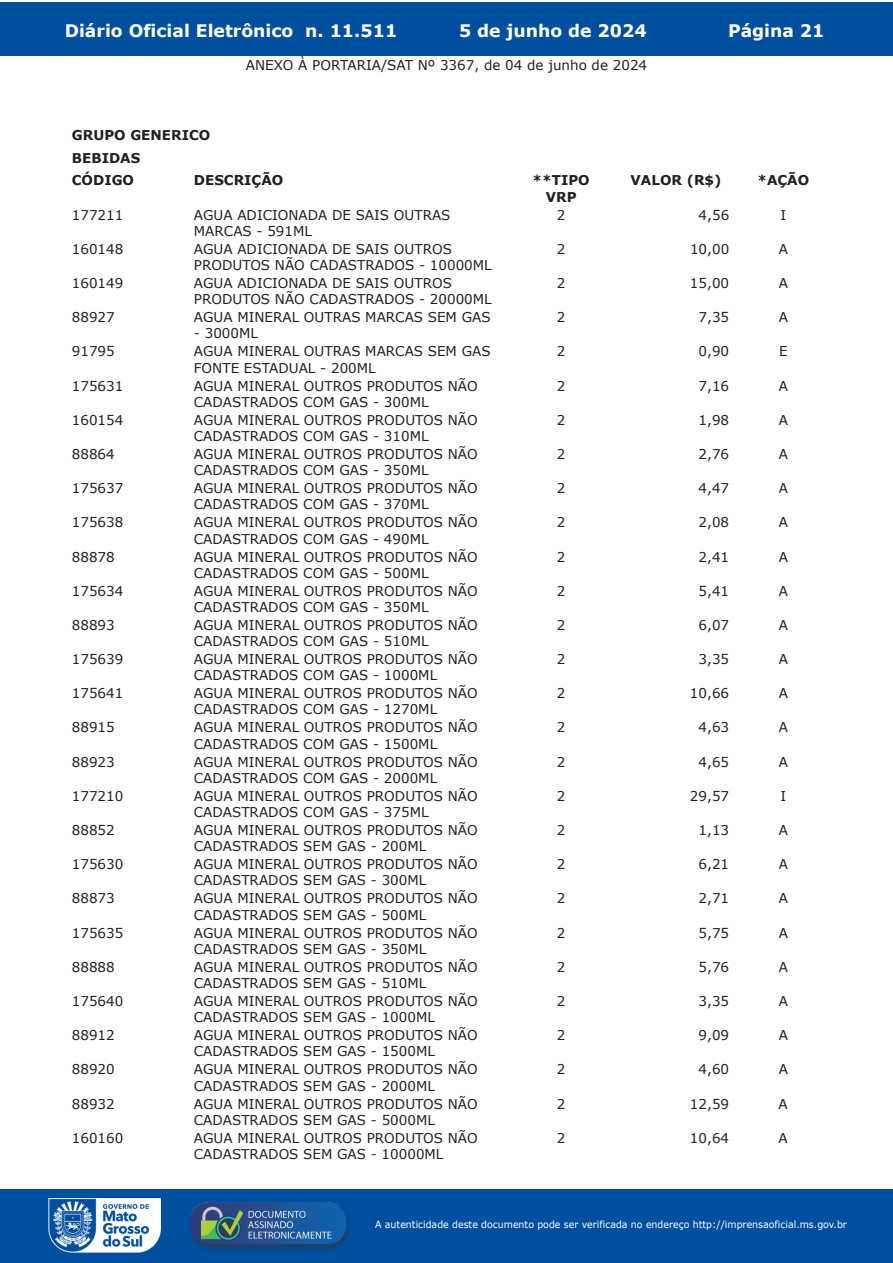
<style>
.page{position:relative;width:893px;height:1263px;background:#fff}
.page>*{position:absolute;margin:0;border:0;box-sizing:border-box;transform-origin:0 0}
.t1{font:700 17.25px "Verdana";color:#fff}
.t2{font:13.5px/16.2px "Verdana";color:#231f20}
.t3{font:700 13.5px/22.5px "Verdana";color:#231f20}
.t4{font:9.9px "Verdana";color:#fff;scale:.95 1}
</style>
<div class="page">
<div style="left:0;top:2px;width:893px;height:53px;background:#004f9f"></div>
<div style="left:1px;top:1189px;width:892px;height:74px;background:#004f9f"></div>
<img style="left:49px;top:1198px;width:111px;height:54px">
<img style="left:185px;top:1201px;width:168px;height:54px">
<p class="t1" style="left:65px;top:18px;width:334px">Diário Oficial Eletrônico n. 11.511</p>
<p class="t1" style="left:459px;top:18px;width:189px">5 de junho de 2024</p>
<p class="t1" style="left:728px;top:18px;width:98px">Página 21</p>
<p class="t2" style="left:246px;top:57px;width:403px">ANEXO À PORTARIA/SAT Nº 3367, de 04 de junho de 2024</p>
<p class="t3" style="left:72px;top:124px;width:140px">GRUPO GENERICO<br>BEBIDAS<br>CÓDIGO</p>
<p class="t3" style="left:194px;top:169px;width:91px">DESCRIÇÃO</p>
<p class="t3" style="left:533px;top:172px;width:59px;line-height:16.2px;text-align:center">**TIPO<br>VRP</p>
<p class="t3" style="left:631px;top:169px;width:92px">VALOR (R$)</p>
<p class="t3" style="left:757px;top:169px;width:53px">*AÇÃO</p>
<p class="t2" style="left:72px;top:206px;width:53px">177211</p>
<p class="t2" style="left:194px;top:206px;width:258px">AGUA ADICIONADA DE SAIS OUTRAS<br>MARCAS - 591ML</p>
<p class="t2" style="left:557px;top:206px;width:10px">2</p>
<p class="t2" style="left:699px;top:206px;width:32px">4,56</p>
<p class="t2" style="left:780px;top:206px;width:7px">I</p>
<p class="t2" style="left:72px;top:241px;width:53px">160148</p>
<p class="t2" style="left:194px;top:241px;width:299px">AGUA ADICIONADA DE SAIS OUTROS<br>PRODUTOS NÃO CADASTRADOS - 10000ML</p>
<p class="t2" style="left:557px;top:241px;width:10px">2</p>
<p class="t2" style="left:690px;top:241px;width:41px">10,00</p>
<p class="t2" style="left:779px;top:241px;width:11px">A</p>
<p class="t2" style="left:72px;top:275px;width:53px">160149</p>
<p class="t2" style="left:194px;top:275px;width:299px">AGUA ADICIONADA DE SAIS OUTROS<br>PRODUTOS NÃO CADASTRADOS - 20000ML</p>
<p class="t2" style="left:557px;top:275px;width:10px">2</p>
<p class="t2" style="left:690px;top:275px;width:41px">15,00</p>
<p class="t2" style="left:779px;top:275px;width:11px">A</p>
<p class="t2" style="left:72px;top:309px;width:44px">88927</p>
<p class="t2" style="left:194px;top:309px;width:298px">AGUA MINERAL OUTRAS MARCAS SEM GAS</p>
<p class="t2" style="left:194px;top:325px;width:66px">- 3000ML</p>
<p class="t2" style="left:557px;top:309px;width:10px">2</p>
<p class="t2" style="left:698px;top:309px;width:32px">7,35</p>
<p class="t2" style="left:779px;top:309px;width:11px">A</p>
<p class="t2" style="left:72px;top:343px;width:44px">91795</p>
<p class="t2" style="left:194px;top:343px;width:298px">AGUA MINERAL OUTRAS MARCAS SEM GAS<br>FONTE ESTADUAL - 200ML</p>
<p class="t2" style="left:557px;top:343px;width:10px">2</p>
<p class="t2" style="left:698px;top:343px;width:32px">0,90</p>
<p class="t2" style="left:779px;top:343px;width:10px">E</p>
<p class="t2" style="left:72px;top:377px;width:53px">175631</p>
<p class="t2" style="left:194px;top:377px;width:285px">AGUA MINERAL OUTROS PRODUTOS NÃO<br>CADASTRADOS COM GAS - 300ML</p>
<p class="t2" style="left:557px;top:377px;width:10px">2</p>
<p class="t2" style="left:698px;top:377px;width:32px">7,16</p>
<p class="t2" style="left:779px;top:377px;width:11px">A</p>
<p class="t2" style="left:72px;top:412px;width:53px">160154</p>
<p class="t2" style="left:194px;top:412px;width:285px">AGUA MINERAL OUTROS PRODUTOS NÃO<br>CADASTRADOS COM GAS - 310ML</p>
<p class="t2" style="left:557px;top:412px;width:10px">2</p>
<p class="t2" style="left:698px;top:412px;width:32px">1,98</p>
<p class="t2" style="left:779px;top:412px;width:11px">A</p>
<p class="t2" style="left:72px;top:446px;width:44px">88864</p>
<p class="t2" style="left:194px;top:446px;width:285px">AGUA MINERAL OUTROS PRODUTOS NÃO<br>CADASTRADOS COM GAS - 350ML</p>
<p class="t2" style="left:557px;top:446px;width:10px">2</p>
<p class="t2" style="left:698px;top:446px;width:32px">2,76</p>
<p class="t2" style="left:779px;top:446px;width:11px">A</p>
<p class="t2" style="left:72px;top:480px;width:53px">175637</p>
<p class="t2" style="left:194px;top:480px;width:285px">AGUA MINERAL OUTROS PRODUTOS NÃO<br>CADASTRADOS COM GAS - 370ML</p>
<p class="t2" style="left:557px;top:480px;width:10px">2</p>
<p class="t2" style="left:698px;top:480px;width:32px">4,47</p>
<p class="t2" style="left:779px;top:480px;width:11px">A</p>
<p class="t2" style="left:72px;top:514px;width:53px">175638</p>
<p class="t2" style="left:194px;top:514px;width:285px">AGUA MINERAL OUTROS PRODUTOS NÃO<br>CADASTRADOS COM GAS - 490ML</p>
<p class="t2" style="left:557px;top:514px;width:10px">2</p>
<p class="t2" style="left:698px;top:514px;width:32px">2,08</p>
<p class="t2" style="left:779px;top:514px;width:11px">A</p>
<p class="t2" style="left:72px;top:548px;width:44px">88878</p>
<p class="t2" style="left:194px;top:548px;width:285px">AGUA MINERAL OUTROS PRODUTOS NÃO<br>CADASTRADOS COM GAS - 500ML</p>
<p class="t2" style="left:557px;top:548px;width:10px">2</p>
<p class="t2" style="left:698px;top:548px;width:32px">2,41</p>
<p class="t2" style="left:779px;top:548px;width:11px">A</p>
<p class="t2" style="left:72px;top:582px;width:53px">175634</p>
<p class="t2" style="left:194px;top:582px;width:285px">AGUA MINERAL OUTROS PRODUTOS NÃO<br>CADASTRADOS COM GAS - 350ML</p>
<p class="t2" style="left:557px;top:582px;width:10px">2</p>
<p class="t2" style="left:698px;top:582px;width:32px">5,41</p>
<p class="t2" style="left:779px;top:582px;width:11px">A</p>
<p class="t2" style="left:72px;top:617px;width:44px">88893</p>
<p class="t2" style="left:194px;top:617px;width:285px">AGUA MINERAL OUTROS PRODUTOS NÃO<br>CADASTRADOS COM GAS - 510ML</p>
<p class="t2" style="left:557px;top:617px;width:10px">2</p>
<p class="t2" style="left:698px;top:617px;width:32px">6,07</p>
<p class="t2" style="left:779px;top:617px;width:11px">A</p>
<p class="t2" style="left:72px;top:651px;width:53px">175639</p>
<p class="t2" style="left:194px;top:651px;width:285px">AGUA MINERAL OUTROS PRODUTOS NÃO<br>CADASTRADOS COM GAS - 1000ML</p>
<p class="t2" style="left:557px;top:651px;width:10px">2</p>
<p class="t2" style="left:698px;top:651px;width:32px">3,35</p>
<p class="t2" style="left:779px;top:651px;width:11px">A</p>
<p class="t2" style="left:72px;top:685px;width:53px">175641</p>
<p class="t2" style="left:194px;top:685px;width:285px">AGUA MINERAL OUTROS PRODUTOS NÃO<br>CADASTRADOS COM GAS - 1270ML</p>
<p class="t2" style="left:557px;top:685px;width:10px">2</p>
<p class="t2" style="left:690px;top:685px;width:41px">10,66</p>
<p class="t2" style="left:779px;top:685px;width:11px">A</p>
<p class="t2" style="left:72px;top:719px;width:44px">88915</p>
<p class="t2" style="left:194px;top:719px;width:285px">AGUA MINERAL OUTROS PRODUTOS NÃO<br>CADASTRADOS COM GAS - 1500ML</p>
<p class="t2" style="left:557px;top:719px;width:10px">2</p>
<p class="t2" style="left:698px;top:719px;width:32px">4,63</p>
<p class="t2" style="left:779px;top:719px;width:11px">A</p>
<p class="t2" style="left:72px;top:753px;width:44px">88923</p>
<p class="t2" style="left:194px;top:753px;width:285px">AGUA MINERAL OUTROS PRODUTOS NÃO<br>CADASTRADOS COM GAS - 2000ML</p>
<p class="t2" style="left:557px;top:753px;width:10px">2</p>
<p class="t2" style="left:698px;top:753px;width:32px">4,65</p>
<p class="t2" style="left:779px;top:753px;width:11px">A</p>
<p class="t2" style="left:72px;top:788px;width:53px">177210</p>
<p class="t2" style="left:194px;top:788px;width:285px">AGUA MINERAL OUTROS PRODUTOS NÃO<br>CADASTRADOS COM GAS - 375ML</p>
<p class="t2" style="left:557px;top:788px;width:10px">2</p>
<p class="t2" style="left:690px;top:788px;width:41px">29,57</p>
<p class="t2" style="left:780px;top:788px;width:7px">I</p>
<p class="t2" style="left:72px;top:822px;width:44px">88852</p>
<p class="t2" style="left:194px;top:822px;width:285px">AGUA MINERAL OUTROS PRODUTOS NÃO<br>CADASTRADOS SEM GAS - 200ML</p>
<p class="t2" style="left:557px;top:822px;width:10px">2</p>
<p class="t2" style="left:698px;top:822px;width:32px">1,13</p>
<p class="t2" style="left:779px;top:822px;width:11px">A</p>
<p class="t2" style="left:72px;top:856px;width:53px">175630</p>
<p class="t2" style="left:194px;top:856px;width:285px">AGUA MINERAL OUTROS PRODUTOS NÃO<br>CADASTRADOS SEM GAS - 300ML</p>
<p class="t2" style="left:557px;top:856px;width:10px">2</p>
<p class="t2" style="left:698px;top:856px;width:32px">6,21</p>
<p class="t2" style="left:779px;top:856px;width:11px">A</p>
<p class="t2" style="left:72px;top:890px;width:44px">88873</p>
<p class="t2" style="left:194px;top:890px;width:285px">AGUA MINERAL OUTROS PRODUTOS NÃO<br>CADASTRADOS SEM GAS - 500ML</p>
<p class="t2" style="left:557px;top:890px;width:10px">2</p>
<p class="t2" style="left:698px;top:890px;width:32px">2,71</p>
<p class="t2" style="left:779px;top:890px;width:11px">A</p>
<p class="t2" style="left:72px;top:924px;width:53px">175635</p>
<p class="t2" style="left:194px;top:924px;width:285px">AGUA MINERAL OUTROS PRODUTOS NÃO<br>CADASTRADOS SEM GAS - 350ML</p>
<p class="t2" style="left:557px;top:924px;width:10px">2</p>
<p class="t2" style="left:698px;top:924px;width:32px">5,75</p>
<p class="t2" style="left:779px;top:924px;width:11px">A</p>
<p class="t2" style="left:72px;top:959px;width:44px">88888</p>
<p class="t2" style="left:194px;top:959px;width:285px">AGUA MINERAL OUTROS PRODUTOS NÃO<br>CADASTRADOS SEM GAS - 510ML</p>
<p class="t2" style="left:557px;top:959px;width:10px">2</p>
<p class="t2" style="left:698px;top:959px;width:32px">5,76</p>
<p class="t2" style="left:779px;top:959px;width:11px">A</p>
<p class="t2" style="left:72px;top:993px;width:53px">175640</p>
<p class="t2" style="left:194px;top:993px;width:285px">AGUA MINERAL OUTROS PRODUTOS NÃO<br>CADASTRADOS SEM GAS - 1000ML</p>
<p class="t2" style="left:557px;top:993px;width:10px">2</p>
<p class="t2" style="left:698px;top:993px;width:32px">3,35</p>
<p class="t2" style="left:779px;top:993px;width:11px">A</p>
<p class="t2" style="left:72px;top:1027px;width:44px">88912</p>
<p class="t2" style="left:194px;top:1027px;width:285px">AGUA MINERAL OUTROS PRODUTOS NÃO<br>CADASTRADOS SEM GAS - 1500ML</p>
<p class="t2" style="left:557px;top:1027px;width:10px">2</p>
<p class="t2" style="left:698px;top:1027px;width:32px">9,09</p>
<p class="t2" style="left:779px;top:1027px;width:11px">A</p>
<p class="t2" style="left:72px;top:1061px;width:44px">88920</p>
<p class="t2" style="left:194px;top:1061px;width:285px">AGUA MINERAL OUTROS PRODUTOS NÃO<br>CADASTRADOS SEM GAS - 2000ML</p>
<p class="t2" style="left:557px;top:1061px;width:10px">2</p>
<p class="t2" style="left:698px;top:1061px;width:32px">4,60</p>
<p class="t2" style="left:779px;top:1061px;width:11px">A</p>
<p class="t2" style="left:72px;top:1095px;width:44px">88932</p>
<p class="t2" style="left:194px;top:1095px;width:285px">AGUA MINERAL OUTROS PRODUTOS NÃO<br>CADASTRADOS SEM GAS - 5000ML</p>
<p class="t2" style="left:557px;top:1095px;width:10px">2</p>
<p class="t2" style="left:690px;top:1095px;width:41px">12,59</p>
<p class="t2" style="left:779px;top:1095px;width:11px">A</p>
<p class="t2" style="left:72px;top:1129px;width:53px">160160</p>
<p class="t2" style="left:194px;top:1129px;width:285px">AGUA MINERAL OUTROS PRODUTOS NÃO<br>CADASTRADOS SEM GAS - 10000ML</p>
<p class="t2" style="left:557px;top:1129px;width:10px">2</p>
<p class="t2" style="left:690px;top:1129px;width:41px">10,64</p>
<p class="t2" style="left:779px;top:1129px;width:11px">A</p>
<p class="t4" style="left:375px;top:1218px;width:498px">A autenticidade deste documento pode ser verificada no endereço http://imprensaoficial.ms.gov.br</p>
</div>
